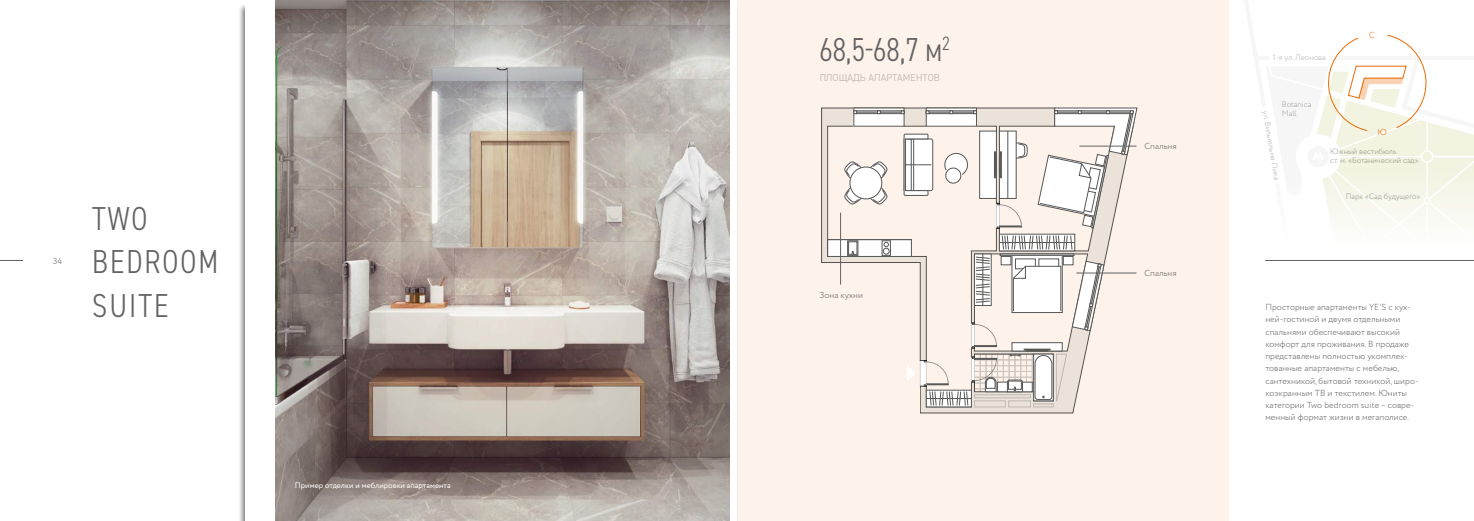
<style>
.page{position:relative;width:1474px;height:521px;background:#fff}
.page>*{position:absolute;margin:0;border:0;box-sizing:border-box;transform-origin:0 0}
.t1{font:300 33.25px/43.4px "DIN2014 Narrow";letter-spacing:.06em;color:#646363}
.t2{font:300 10.06px "DIN2014";letter-spacing:.01em;color:#b8b7b7}
.t3{font:300 8.75px/12.2px "Circe";letter-spacing:.005em;color:#646363}
.t4{font:300 8.75px "Circe";color:#ed6b06}
.t5{font:300 7.88px/9.5px "Circe";color:#9d9d9c}
.t6{font:7.88px "Circe";letter-spacing:.005em;color:#fff}
.t7{font:300 7.88px "Circe";color:#b3b2b2}
</style>
<div class="page">
<div style="left:737px;top:0;width:491px;height:521px;background:#fdf3eb"></div>
<svg style="left:821px;top:108px;width:216px;height:253px"></svg>
<svg style="left:920px;top:118px;width:214px;height:295px"></svg>
<div style="left:974px;top:401px;width:31px;height:6px;border:1px solid #d0d0d0"></div>
<div style="left:1008px;top:401px;width:22px;height:6px;border:1px solid #d0d0d0"></div>
<div style="left:1033px;top:404px;width:20px;height:3px;border:1px solid #d0d0d0"></div>
<svg style="left:855px;top:110px;width:47px;height:14px"></svg>
<div style="left:853px;top:112px;width:51px;height:2px;border:1px solid #575756"></div>
<svg style="left:928px;top:110px;width:46px;height:14px"></svg>
<div style="left:926px;top:112px;width:50px;height:2px;border:1px solid #575756"></div>
<svg style="left:976px;top:256px;width:13px;height:1px"></svg>
<hr style="left:982px;top:254px;width:1px;height:51px;background:#575756">
<div style="left:999px;top:234px;width:75px;height:17px;border:1px solid #575756"></div>
<hr style="left:999px;top:242px;width:75px;height:1px;background:#575756">
<svg style="left:1001px;top:235px;width:71px;height:15px"></svg>
<div style="left:827px;top:240px;width:84px;height:16px;background:#fff"></div>
<div style="left:827px;top:239px;width:84px;height:18px;border:1px solid #575756"></div>
<svg style="left:883px;top:242px;width:6px;height:12px"></svg>
<div style="left:847px;top:241px;width:11px;height:14px;border:1px solid #575756"></div>
<div style="left:848px;top:242px;width:9px;height:12px;border:1px solid #575756"></div>
<div style="left:1011px;top:255px;width:51px;height:58px;border:1px solid #575756"></div>
<div style="left:1001px;top:256px;width:10px;height:9px;border:1px solid #575756"></div>
<div style="left:1063px;top:256px;width:10px;height:9px;border:1px solid #575756"></div>
<svg style="left:1037px;top:108px;width:100px;height:121px"></svg>
<svg style="left:924px;top:257px;width:180px;height:149px"></svg>
<svg style="left:1016px;top:143px;width:11px;height:15px"></svg>
<div style="left:999px;top:131px;width:17px;height:67px;background:#fff"></div>
<div style="left:999px;top:131px;width:17px;height:68px;border:1px solid #575756"></div>
<hr style="left:1007px;top:131px;width:1px;height:67px;background:#575756">
<div style="left:979px;top:131px;width:17px;height:67px;background:#fff"></div>
<div style="left:979px;top:131px;width:17px;height:68px;border:1px solid #575756"></div>
<svg style="left:994px;top:152px;width:7px;height:26px"></svg>
<svg style="left:903px;top:134px;width:30px;height:62px"></svg>
<svg style="left:844px;top:161px;width:43px;height:44px"></svg>
<svg style="left:943px;top:152px;width:26px;height:32px"></svg>
<svg style="left:1317px;top:34px;width:156px;height:190px"></svg>
<img style="left:276px;top:0;width:453px;height:521px">
<svg style="left:907px;top:365px;width:8px;height:16px"></svg>
<hr style="left:1079px;top:146px;width:57px;height:1px;background:#646363">
<hr style="left:1076px;top:273px;width:60px;height:1px;background:#646363">
<hr style="left:840px;top:213px;width:1px;height:71px;background:#646363">
<hr style="left:1265px;top:260px;width:208px;height:1px;background:#646363">
<svg style="left:0;top:260px;width:23px;height:1px"></svg>
<p class="t3" style="left:53px;top:255px;width:11px">34</p>
<h1 class="t1" style="left:92px;top:197px;width:128px">TWO<br>BEDROOM<br>SUITE</h1>
<p class="t6" style="left:295px;top:480px;width:157px">Пример отделки и меблировки апартамента</p>
<h1 class="t1" style="left:819px;top:28px;width:132px">68,5-68,7 м<sup>2</sup></h1>
<p class="t2" style="left:819px;top:72px;width:122px">ПЛОЩАДЬ АПАРТАМЕНТОВ</p>
<p class="t3" style="left:819px;top:289px;width:45px">Зона кухни</p>
<p class="t3" style="left:1144px;top:140px;width:34px">Спальня</p>
<p class="t3" style="left:1144px;top:267px;width:34px">Спальня</p>
<p class="t7" style="left:1272px;top:52px;width:54px">1-я ул. Леонова</p>
<p class="t4" style="left:1369px;top:29px;width:7px">C</p>
<p class="t5" style="left:1281px;top:100px;width:31px">Botanica<br>Mall</p>
<p class="t7" style="left:1270px;top:110px;width:71px;rotate:80deg">ул. Вильгельма Пика</p>
<p class="t4" style="left:1377px;top:126px;width:11px">Ю</p>
<p class="t5" style="left:1330px;top:147px;width:90px">Южный вестибюль<br>ст. м. «Ботанический сад»</p>
<p class="t5" style="left:1345px;top:191px;width:77px">Парк «Сад будущего»</p>
<p class="t3" style="left:1265px;top:301px;width:155px">Просторные апартаменты YE’S с кух&shy;ней-гостиной и двумя отдельными спальнями обеспечивают высокий комфорт для проживания. В продаже представлены полностью укомплек&shy;тованные апартаменты с мебелью, сантехникой, бытовой техникой, широ&shy;коэкранным ТВ и текстилем. Юниты категории Two bedroom suite – совре&shy;менный формат жизни в мегаполисе.</p>
</div>
